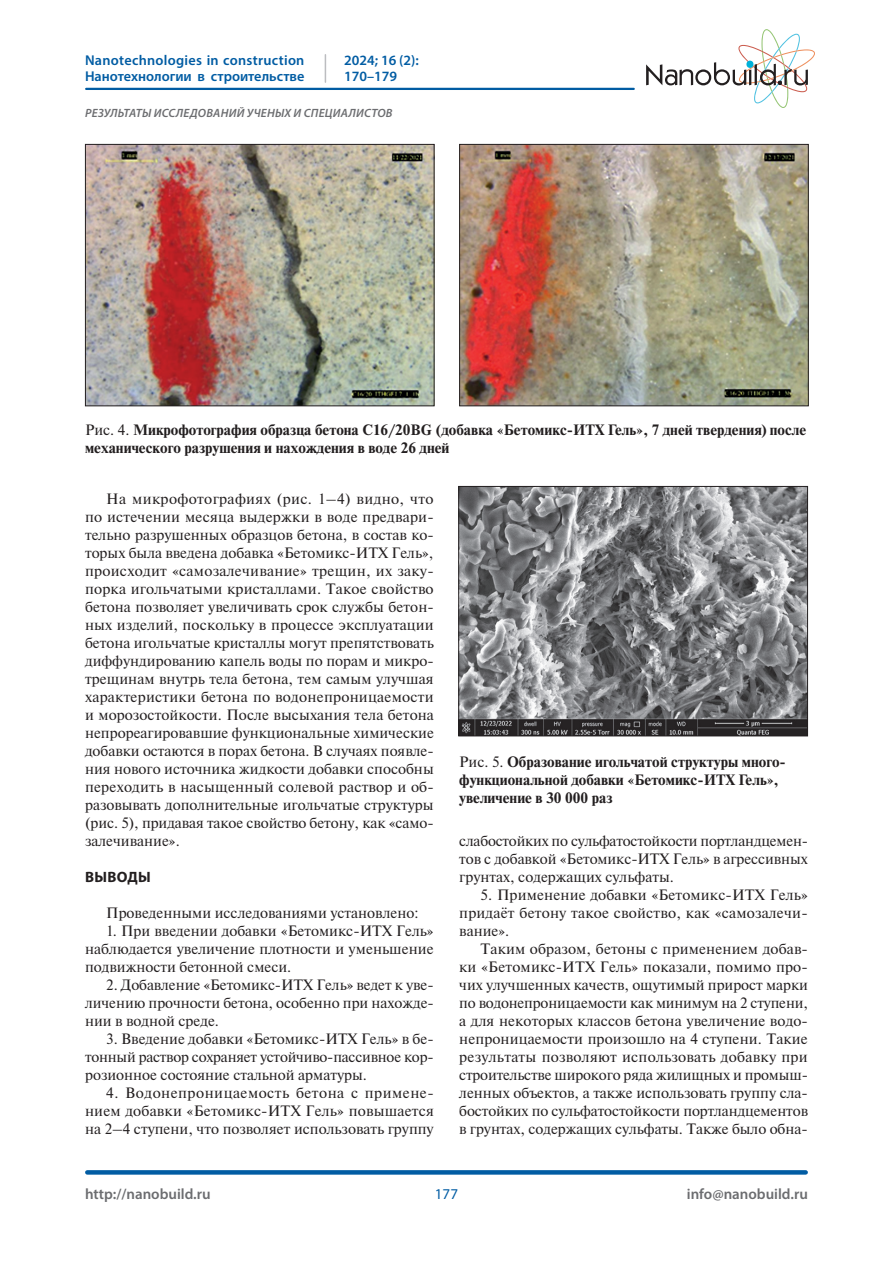
<style>
.page{position:relative;width:893px;height:1263px;background:#fff}
.page>*{position:absolute;margin:0;border:0;box-sizing:border-box;transform-origin:0 0}
.t1{font:15px/18px "Newton";color:#231f20;text-align:justify}
.t2{font:700 15px/18px "Newton";color:#231f20}
.t3{font:600 15px "Myriad Pro";color:#6c6d70}
.t4{font:700 15px "Myriad Pro";letter-spacing:.02em;color:#231f20}
.t5{font:15px "Myriad Pro";color:#015ca3}
.t6{font:600 14.25px/16.5px "Myriad Pro";letter-spacing:.005em;color:#015ca3}
.t7{font:italic 600 12px "Myriad Pro";letter-spacing:.02em;color:#6c6d70}
.s1{font-weight:400}
</style>
<div class="page">
<svg style="left:646px;top:29px;width:169px;height:79px"></svg>
<div style="left:87px;top:1170px;width:719px;height:5px;background:#015ca3"></div>
<hr style="left:86px;top:88px;width:548px;height:2px;background:#015ca3">
<svg style="left:325px;top:55px;width:1px;height:27px"></svg>
<img style="left:87px;top:146px;width:345px;height:258px">
<div style="left:85px;top:144px;width:349px;height:262px;border:1px solid #231f20"></div>
<img style="left:461px;top:146px;width:346px;height:258px">
<div style="left:459px;top:144px;width:350px;height:262px;border:1px solid #231f20"></div>
<img style="left:460px;top:488px;width:346px;height:246px">
<div style="left:458px;top:486px;width:350px;height:250px;border:1px solid #231f20"></div>
<p class="t6" style="left:85px;top:51px;width:221px">Nanotechnologies in construction<br>Нанотехнологии в строительстве</p>
<p class="t6" style="left:344px;top:51px;width:76px">2024; 16 (2):<br>170–179</p>
<p class="t7" style="left:85px;top:105px;width:309px">РЕЗУЛЬТАТЫ ИССЛЕДОВАНИЙ УЧЕНЫХ И СПЕЦИАЛИСТОВ</p>
<p class="t2" style="left:85px;top:421px;width:723px"><span class="s1">Рис. 4.</span> Микрофотография образца бетона С16/20BG (добавка «Бетомикс-ИТХ Гель», 7 дней твердения) после механического разрушения и нахождения в воде 26 дней</p>
<p class="t1" style="left:85px;top:489px;width:350px;text-indent:21px">На микрофотографиях (рис. 1–4) видно, что по истечении месяца выдержки в воде предвари&shy;тельно разрушенных образцов бетона, в состав ко&shy;торых была введена добавка «Бетомикс-ИТХ Гель», происходит «самозалечивание» трещин, их заку&shy;порка игольчатыми кристаллами. Такое свойство бетона позволяет увеличивать срок службы бетон&shy;ных изделий, поскольку в процессе эксплуатации бетона игольчатые кристаллы могут препятствовать диффундированию капель воды по порам и микро&shy;трещинам внутрь тела бетона, тем самым улучшая характеристики бетона по водонепроницаемости и морозостойкости. После высыхания тела бетона непрореагировавшие функциональные химические добавки остаются в порах бетона. В случаях появле&shy;ния нового источника жидкости добавки способны переходить в насыщенный солевой раствор и об&shy;разовывать дополнительные игольчатые структуры (рис. 5), придавая такое свойство бетону, как «само&shy;залечивание».</p>
<p class="t4" style="left:85px;top:867px;width:67px">ВЫВОДЫ</p>
<p class="t1" style="left:106px;top:903px;width:314px">Проведенными исследованиями установлено:</p>
<p class="t1" style="left:85px;top:921px;width:350px;text-indent:21px">1. При введении добавки «Бетомикс-ИТХ Гель» наблюдается увеличение плотности и уменьшение подвижности бетонной смеси.</p>
<p class="t1" style="left:85px;top:975px;width:350px;text-indent:21px">2. Добавление «Бетомикс-ИТХ Гель» ведет к уве&shy;личению прочности бетона, особенно при нахожде&shy;нии в водной среде.</p>
<p class="t1" style="left:85px;top:1029px;width:350px;text-indent:21px">3. Введение добавки «Бетомикс-ИТХ Гель» в бе&shy;тонный раствор сохраняет устойчиво-пассивное кор&shy;розионное состояние стальной арматуры.</p>
<p class="t1" style="left:85px;top:1083px;width:350px;text-indent:21px">4. Водонепроницаемость бетона с примене&shy;нием добавки «Бетомикс-ИТХ Гель» повышается на 2–4 ступени, что позволяет использовать группу</p>
<p class="t2" style="left:459px;top:753px;width:328px"><span class="s1">Рис. 5.</span> Образование игольчатой структуры много&shy;функциональной добавки «Бетомикс-ИТХ Гель», увеличение в 30 000 раз</p>
<p class="t1" style="left:459px;top:831px;width:350px">слабостойких по сульфатостойкости портландцемен&shy;тов с добавкой «Бетомикс-ИТХ Гель» в агрессивных грунтах, содержащих сульфаты.</p>
<p class="t1" style="left:459px;top:885px;width:350px;text-indent:21px">5. Применение добавки «Бетомикс-ИТХ Гель» придаёт бетону такое свойство, как «самозалечи&shy;вание».</p>
<p class="t1" style="left:459px;top:939px;width:350px;text-indent:21px">Таким образом, бетоны с применением добав&shy;ки «Бетомикс-ИТХ Гель» показали, помимо про&shy;чих улучшенных качеств, ощутимый прирост марки по водонепроницаемости как минимум на 2 ступени, а для некоторых классов бетона увеличение водо&shy;непроницаемости произошло на 4 ступени. Такие результаты позволяют использовать добавку при строительстве широкого ряда жилищных и промыш&shy;ленных объектов, а также использовать группу сла&shy;бостойких по сульфатостойкости портландцементов в грунтах, содержащих сульфаты. Также было обна-</p>
<p class="t3" style="left:85px;top:1184px;width:127px">http://nanobuild.ru</p>
<p class="t3" style="left:687px;top:1184px;width:123px">info@nanobuild.ru</p>
<p class="t5" style="left:435px;top:1185px;width:25px">177</p>
</div>
